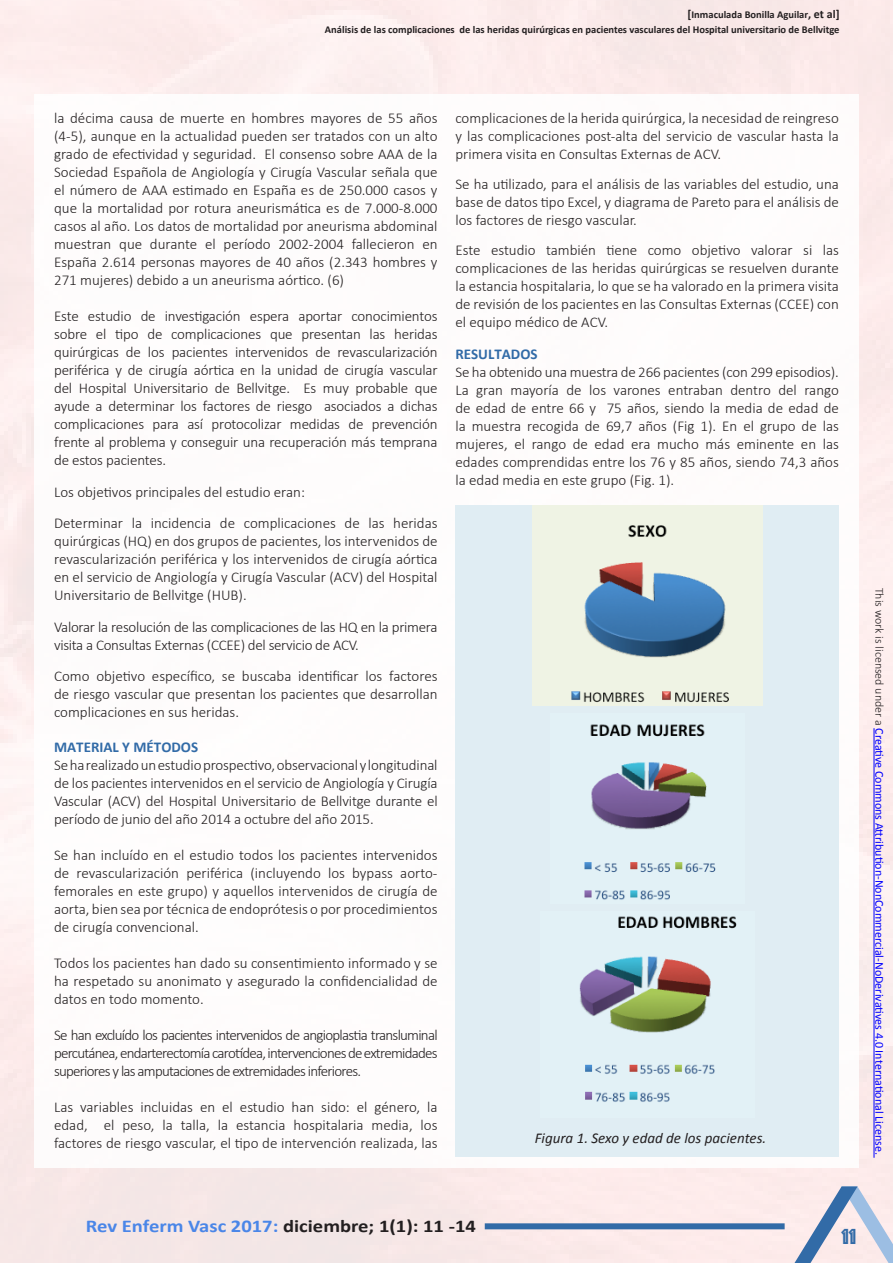
<style>
.page{position:relative;width:893px;height:1263px;background:#fff}
.page>*{position:absolute;margin:0;border:0;box-sizing:border-box;transform-origin:0 0}
.t1{font:22.65px "Phosphate Inline";color:#326ba7}
.t2{font:700 18px "Calibri";color:#231f20;scale:1.15 1}
.t3{font:300 15px/18px "Calibri";color:#231f20;text-align:justify}
.t4{font:300 15px/18px "Calibri";letter-spacing:-.02em;color:#231f20}
.t5{font:italic 15px "Calibri";color:#231f20}
.Párrafo_de_lista{font:700 15px "Calibri";color:#326ba7}
.t6{font:12px "Calibri";color:#00f}
.t7{font:700 10.5px "Calibri";color:#231f20}
.s1{font-size:12px}
.s2{font-weight:300;color:#231f20}
.s3{color:#4a86e8}
</style>
<div class="page">
<hr style="left:874px;top:728px;width:1px;height:430px;background:#00f">
<svg style="left:794px;top:1186px;width:99px;height:77px;background:#cfd0de"></svg>
<div style="left:485px;top:1223px;width:300px;height:6px;background:#326ba7"></div>
<div style="left:455px;top:505px;width:384px;height:652px;background:#e0edf3"></div>
<img style="left:532px;top:505px;width:230px;height:201px">
<img style="left:584px;top:724px;width:132px;height:176px">
<img style="left:579px;top:916px;width:158px;height:186px">
<p class="t7" style="left:688px;top:8px;width:153px"><span class="s1">[</span>Inmaculada Bonilla Aguilar<span class="s1">, et al]</span></p>
<p class="t7" style="left:325px;top:23px;width:516px">Análisis de las complicaciones de las heridas quirúrgicas en pacientes vasculares del Hospital universitario de Bellvitge</p>
<p class="t3" style="left:54px;top:109px;width:385px">la décima causa de muerte en hombres mayores de 55 años (4-5), aunque en la actualidad pueden ser tratados con un alto grado de efectividad y seguridad. El consenso sobre AAA de la Sociedad Española de Angiología y Cirugía Vascular señala que el número de AAA estimado en España es de 250.000 casos y que la mortalidad por rotura aneurismática es de 7.000-8.000 casos al año. Los datos de mortalidad por aneurisma abdominal muestran que durante el período 2002-2004 fallecieron en España 2.614 personas mayores de 40 años (2.343 hombres y 271 mujeres) debido a un aneurisma aórtico. (6)</p>
<p class="t3" style="left:54px;top:307px;width:385px">Este estudio de investigación espera aportar conocimientos sobre el tipo de complicaciones que presentan las heridas quirúrgicas de los pacientes intervenidos de revascularización periférica y de cirugía aórtica en la unidad de cirugía vascular del Hospital Universitario de Bellvitge. Es muy probable que ayude a determinar los factores de riesgo asociados a dichas complicaciones para así protocolizar medidas de prevención frente al problema y conseguir una recuperación más temprana de estos pacientes.</p>
<p class="t3" style="left:54px;top:483px;width:252px">Los objetivos principales del estudio eran:</p>
<p class="t3" style="left:54px;top:514px;width:385px">Determinar la incidencia de complicaciones de las heridas quirúrgicas (HQ) en dos grupos de pacientes, los intervenidos de revascularización periférica y los intervenidos de cirugía aórtica en el servicio de Angiología y Cirugía Vascular (ACV) del Hospital Universitario de Bellvitge (HUB).</p>
<p class="t4" style="left:54px;top:618px;width:385px">Valorar la resolución de las complicaciones de las HQ en la primera visita a Consultas Externas (CCEE) del servicio de ACV.</p>
<p class="t3" style="left:54px;top:667px;width:385px">Como objetivo específico, se buscaba identificar los factores de riesgo vascular que presentan los pacientes que desarrollan complicaciones en sus heridas.</p>
<p class="Párrafo_de_lista" style="left:54px;top:737px;width:146px">MATERIAL Y MÉTODOS</p>
<p class="t3" style="left:54px;top:756px;width:385px">Se ha realizado un estudio prospectivo, observacional y longitudinal de los pacientes intervenidos en el servicio de Angiología y Cirugía Vascular (ACV) del Hospital Universitario de Bellvitge durante el período de junio del año 2014 a octubre del año 2015.</p>
<p class="t3" style="left:54px;top:846px;width:385px">Se han incluído en el estudio todos los pacientes intervenidos de revascularización periférica (incluyendo los bypass aorto&shy;femorales en este grupo) y aquellos intervenidos de cirugía de aorta, bien sea por técnica de endoprótesis o por procedimientos de cirugía convencional.</p>
<p class="t3" style="left:54px;top:954px;width:385px">Todos los pacientes han dado su consentimiento informado y se ha respetado su anonimato y asegurado la confidencialidad de datos en todo momento.</p>
<p class="t3" style="left:54px;top:1026px;width:385px">Se han excluído los pacientes intervenidos de angioplastia transluminal percutánea, endarterectomía carotídea, intervenciones de extremidades superiores y las amputaciones de extremidades inferiores.</p>
<p class="t3" style="left:54px;top:1098px;width:385px">Las variables incluidas en el estudio han sido: el género, la edad, el peso, la talla, la estancia hospitalaria media, los factores de riesgo vascular, el tipo de intervención realizada, las</p>
<p class="t3" style="left:455px;top:109px;width:385px">complicaciones de la herida quirúrgica, la necesidad de reingreso y las complicaciones post-alta del servicio de vascular hasta la primera visita en Consultas Externas de ACV.</p>
<p class="t3" style="left:455px;top:175px;width:385px">Se ha utilizado, para el análisis de las variables del estudio, una base de datos tipo Excel, y diagrama de Pareto para el análisis de los factores de riesgo vascular.</p>
<p class="t3" style="left:455px;top:241px;width:385px">Este estudio también tiene como objetivo valorar si las complicaciones de las heridas quirúrgicas se resuelven durante la estancia hospitalaria, lo que se ha valorado en la primera visita de revisión de los pacientes en las Consultas Externas (CCEE) con el equipo médico de ACV.</p>
<p class="Párrafo_de_lista" style="left:455px;top:344px;width:84px">RESULTADOS</p>
<p class="t3" style="left:455px;top:363px;width:385px">Se ha obtenido una muestra de 266 pacientes (con 299 episodios).</p>
<p class="t3" style="left:455px;top:381px;width:385px">La gran mayoría de los varones entraban dentro del rango de edad de entre 66 y 75 años, siendo la media de edad de la muestra recogida de 69,7 años (Fig 1). En el grupo de las mujeres, el rango de edad era mucho más eminente en las edades comprendidas entre los 76 y 85 años, siendo 74,3 años la edad media en este grupo (Fig. 1).</p>
<p class="t5" style="left:535px;top:1127px;width:233px">Figura 1. Sexo y edad de los pacientes.</p>
<p class="t6" style="left:887px;top:587px;width:569px;rotate:90deg"><span class="s2">This work is licensed under a</span> Creative Commons Attribution-NonCommercial-NoDerivatives 4.0 International License.</p>
<p class="t2" style="left:86px;top:1214px;width:341px"><span class="s3">Rev Enferm Vasc 2017:</span> diciembre; 1(1): 11 -14</p>
<h1 class="t1" style="left:842px;top:1221px;width:16px">11</h1>
</div>
